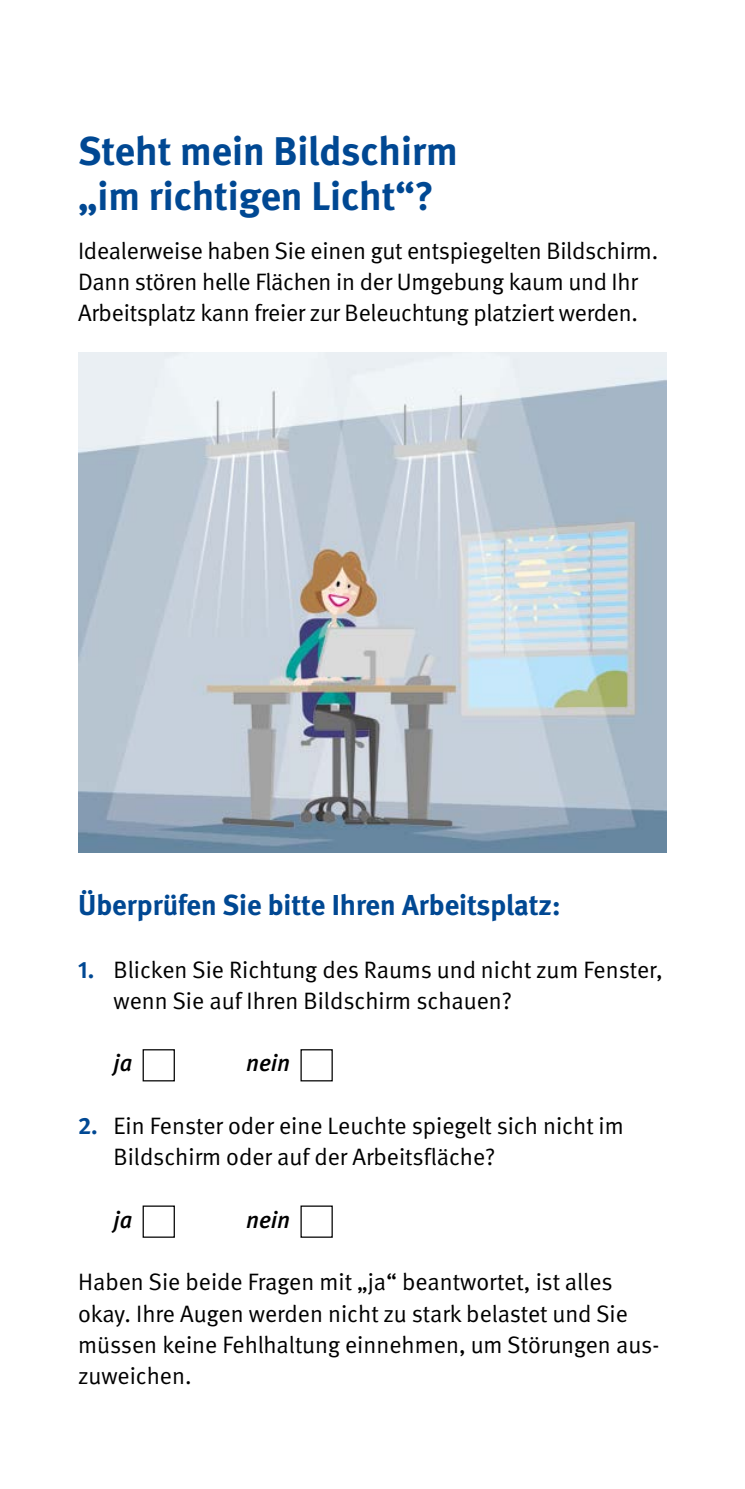
<style>
.page{position:relative;width:745px;height:1489px;background:#fff}
.page>*{position:absolute;margin:0;border:0;box-sizing:border-box;transform-origin:0 0}
._01_Überschriften_D_-_Überschrift_schwarz{font:700 40px/45px "DGUV Meta";color:#004893}
._01_Überschriften_Zwischenüberschrift_Bla{font:700 28.75px "DGUV Meta";color:#004893}
._02_Fließtext_Fließtext_9_5pt{font:23.75px/31.2px "DGUV Meta";letter-spacing:-.005em;color:#000}
._02_Fließtext_Fließtext_9_5pt-2{font:italic 500 23.75px "DGUV Meta";color:#000}
.s1{font-weight:700;color:#004893}
</style>
<div class="page">
<img style="left:78px;top:352px;width:588px;height:500px">
<div style="left:142px;top:1049px;width:33px;height:32px;border:1px solid #000"></div>
<div style="left:300px;top:1049px;width:32px;height:32px;border:1px solid #000"></div>
<div style="left:142px;top:1205px;width:33px;height:32px;border:1px solid #000"></div>
<h1 class="_01_Überschriften_D_-_Überschrift_schwarz" style="left:78px;top:129px;width:381px">Steht mein Bildschirm „im richtigen Licht“?</h1>
<p class="_02_Fließtext_Fließtext_9_5pt" style="left:78px;top:235px;width:581px">Idealerweise haben Sie einen gut entspiegelten Bildschirm.<br>Dann stören helle Flächen in der Umgebung kaum und Ihr<br>Arbeitsplatz kann freier zur Beleuchtung platziert werden.</p>
<h2 class="_01_Überschriften_Zwischenüberschrift_Bla" style="left:78px;top:888px;width:483px">Überprüfen Sie bitte Ihren Arbeitsplatz:</h2>
<p class="_02_Fließtext_Fließtext_9_5pt" style="left:113px;top:954px;width:550px;text-indent:-35px"><span class="s1">1.</span> Blicken Sie Richtung des Raums und nicht zum Fenster, wenn Sie auf Ihren Bildschirm schauen?</p>
<p class="_02_Fließtext_Fließtext_9_5pt-2" style="left:113px;top:1049px;width:20px">ja</p>
<p class="_02_Fließtext_Fließtext_9_5pt-2" style="left:246px;top:1049px;width:45px">nein</p>
<p class="_02_Fließtext_Fließtext_9_5pt" style="left:113px;top:1110px;width:511px;text-indent:-35px"><span class="s1">2.</span> Ein Fenster oder eine Leuchte spiegelt sich nicht im<br>Bildschirm oder auf der Arbeitsfläche?</p>
<p class="_02_Fließtext_Fließtext_9_5pt-2" style="left:113px;top:1205px;width:20px">ja</p>
<p class="_02_Fließtext_Fließtext_9_5pt-2" style="left:246px;top:1205px;width:45px">nein</p>
<p class="_02_Fließtext_Fließtext_9_5pt" style="left:78px;top:1266px;width:582px">Haben Sie beide Fragen mit „ja“ beantwortet, ist alles okay. Ihre Augen werden nicht zu stark belastet und Sie müssen keine Fehlhaltung einnehmen, um Störungen aus&shy;zuweichen.</p>
</div>
